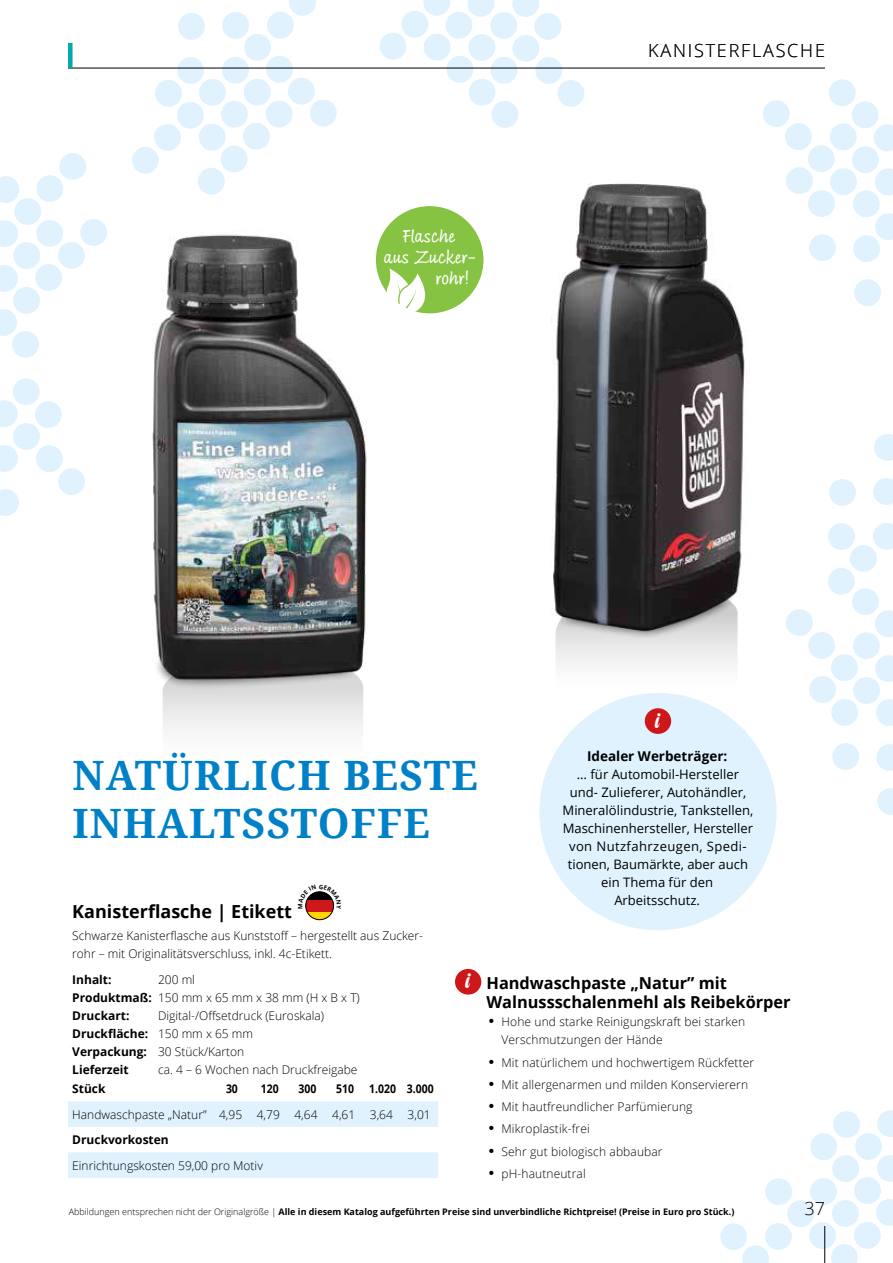
<style>
.page{position:relative;width:893px;height:1263px;background:#fff}
.page>*{position:absolute;margin:0;border:0;box-sizing:border-box;transform-origin:0 0}
.t1{font:700 40.5px/48.6px "Droid Serif";letter-spacing:.03em;color:#0081c7}
.t2{font:700 25.5px "Bradley Type Pro";color:#fff}
.t3{font:22.5px "Backpack Personal Use";color:#fff}
.t4{font:700 18px "Open Sans";color:#000}
.t5{font:300 18px "Open Sans";letter-spacing:.1em;color:#000}
.t6{font:700 16.5px/19.8px "Open Sans";color:#000}
.t7{font:700 13.5px "Open Sans";color:#000}
.t8{font:13.05px/18px "Open Sans";color:#000;text-align:center}
.t9{font:300 12px/18px "Open Sans";color:#000}
.t10{font:700 12px "Open Sans";color:#000}
.t11{font:700 12px "Open Sans";color:#000;scale:.87 1}
.t12{font:700 9px "Open Sans";color:#000}
.s1{font-family:"Backpack Personal Use";font-weight:400;font-size:22.5px;color:#fff}
.s2{font-family:"American Typewriter";font-weight:700;font-size:15px}
.s3{font-weight:700}
.s4{font-weight:300}
</style>
<div class="page">
<svg style="left:0;top:378px;width:85px;height:138px"></svg>
<svg style="left:0;top:153px;width:107px;height:205px"></svg>
<svg style="left:378px;top:0;width:208px;height:128px"></svg>
<svg style="left:131px;top:0;width:207px;height:195px"></svg>
<svg style="left:874px;top:434px;width:19px;height:27px"></svg>
<svg style="left:829px;top:479px;width:27px;height:27px"></svg>
<svg style="left:873px;top:478px;width:20px;height:27px"></svg>
<svg style="left:832px;top:743px;width:27px;height:27px"></svg>
<svg style="left:877px;top:788px;width:16px;height:27px"></svg>
<svg style="left:876px;top:744px;width:17px;height:27px"></svg>
<svg style="left:786px;top:523px;width:107px;height:203px"></svg>
<svg style="left:854px;top:279px;width:27px;height:27px"></svg>
<svg style="left:763px;top:79px;width:130px;height:183px"></svg>
<svg style="left:556px;top:654px;width:181px;height:41px"></svg>
<img style="left:526px;top:107px;width:219px;height:547px">
<svg style="left:68px;top:1101px;width:370px;height:77px"></svg>
<hr style="left:68px;top:68px;width:757px;height:1px;background:#000">
<div style="left:68px;top:43px;width:5px;height:25px;background:#00aaa7"></div>
<svg style="left:720px;top:1110px;width:173px;height:153px"></svg>
<svg style="left:306px;top:911px;width:27px;height:9px"></svg>
<div style="left:306px;top:900px;width:28px;height:11px;background:#cd1719"></div>
<div style="left:306px;top:892px;width:28px;height:28px;border:1px solid #000;border-radius:50%"></div>
<div style="left:455px;top:969px;width:26px;height:25px;background:#cd1719;border-radius:50%"></div>
<div style="left:539px;top:693px;width:238px;height:237px;background:#dff2fd;border-radius:50%"></div>
<div style="left:645px;top:708px;width:26px;height:26px;background:#cd1719;border-radius:50%"></div>
<div style="left:163px;top:708px;width:200px;height:21px;background:#efefef"></div>
<img style="left:152px;top:230px;width:233px;height:478px">
<div style="left:376px;top:206px;width:107px;height:107px;background:#86c343;border-radius:50%"></div>
<svg style="left:386px;top:268px;width:41px;height:46px"></svg>
<hr style="left:824px;top:1226px;width:1px;height:37px;background:#000">
<svg style="left:305px;top:891px;width:30px;height:18px"></svg>
<h2 class="t2" style="left:403px;top:224px;width:55px">Flasche</h2>
<h2 class="t2" style="left:384px;top:245px;width:94px">aus Zucker-</h2>
<h2 class="t2" style="left:436px;top:266px;width:35px">rohr!</h2>
<h3 class="t5" style="left:648px;top:38px;width:178px">KANISTERFLASCHE</h3>
<h3 class="t3" style="left:655px;top:707px;width:6px">i</h3>
<p class="t7" style="left:587px;top:746px;width:142px">Idealer Werbeträger:</p>
<p class="t8" style="left:563px;top:765px;width:192px">… für Automobil-Hersteller und- Zulieferer, Autohändler,<br>Mineralölindustrie, Tankstellen,<br>Maschinenhersteller, Hersteller von Nutzfahrzeugen, Spedi&shy;tionen, Baumärkte, aber auch ein Thema für den<br>Arbeitsschutz.</p>
<h1 class="t1" style="left:73px;top:749px;width:407px">NATÜRLICH BESTE<br>INHALTSSTOFFE</h1>
<h3 class="t4" style="left:72px;top:898px;width:221px">Kanisterflasche | Etikett</h3>
<p class="t9" style="left:72px;top:926px;width:352px">Schwarze Kanisterflasche aus Kunststoff – hergestellt aus Zucker&shy;rohr – mit Originalitätsverschluss, inkl. 4c-Etikett.</p>
<p class="t10" style="left:72px;top:971px;width:41px">Inhalt:</p>
<h3 class="t6" style="left:486px;top:972px;width:306px;text-indent:-21px"><span class="s1">i</span> Handwaschpaste „Natur” mit<br>Walnussschalenmehl als Reibekörper</h3>
<p class="t9" style="left:501px;top:1013px;width:245px;text-indent:-15px"><span class="s2">•</span> Hohe und starke Reinigungskraft bei starken<br>Verschmutzungen der Hände</p>
<p class="t9" style="left:486px;top:1053px;width:269px"><span class="s2">•</span> Mit natürlichem und hochwertigem Rückfetter</p>
<p class="t9" style="left:486px;top:1075px;width:263px"><span class="s2">•</span> Mit allergenarmen und milden Konservierern</p>
<p class="t9" style="left:486px;top:1097px;width:208px"><span class="s2">•</span> Mit hautfreundlicher Parfümierung</p>
<p class="t9" style="left:486px;top:1120px;width:105px"><span class="s2">•</span> Mikroplastik-frei</p>
<p class="t9" style="left:486px;top:1142px;width:178px"><span class="s2">•</span> Sehr gut biologisch abbaubar</p>
<p class="t9" style="left:486px;top:1164px;width:101px"><span class="s2">•</span> pH-hautneutral</p>
<p class="t9" style="left:72px;top:971px;width:289px;text-indent:86px">200 ml<br><span class="s3">Produktmaß:</span> 150 mm x 65 mm x 38 mm (H x B x T)<br><span class="s3">Druckart:</span></p>
<p class="t9" style="left:72px;top:1007px;width:253px;text-indent:86px">Digital-/Offsetdruck (Euroskala)<br><span class="s3">Druckfläche:</span> 150 mm x 65 mm<br><span class="s3">Verpackung:</span> 30 Stück/Karton<br><span class="s3">Lieferzeit</span></p>
<p class="t9" style="left:158px;top:1061px;width:201px">ca. 4 – 6 Wochen nach Druckfreigabe</p>
<p class="t10" style="left:72px;top:1080px;width:35px">Stück</p>
<p class="t11" style="left:226px;top:1080px;width:15px">30</p>
<p class="t11" style="left:261px;top:1080px;width:22px">120</p>
<p class="t11" style="left:298px;top:1080px;width:22px">300</p>
<p class="t11" style="left:336px;top:1080px;width:22px">510</p>
<p class="t11" style="left:369px;top:1080px;width:76px">1.020 3.000</p>
<p class="t9" style="left:72px;top:1105px;width:360px">Handwaschpaste „Natur” 4,95 4,79 4,64 4,61 3,64 3,01</p>
<p class="t10" style="left:72px;top:1131px;width:98px">Druckvorkosten</p>
<p class="t9" style="left:72px;top:1156px;width:192px">Einrichtungskosten 59,00 pro Motiv</p>
<p class="t12" style="left:69px;top:1205px;width:667px"><span class="s4">Abbildungen entsprechen nicht der Originalgröße |</span> Alle in diesem Katalog aufgeführten Preise sind unverbindliche Richtpreise! (Preise in Euro pro Stück.)</p>
<h3 class="t5" style="left:804px;top:1196px;width:22px">37</h3>
</div>
